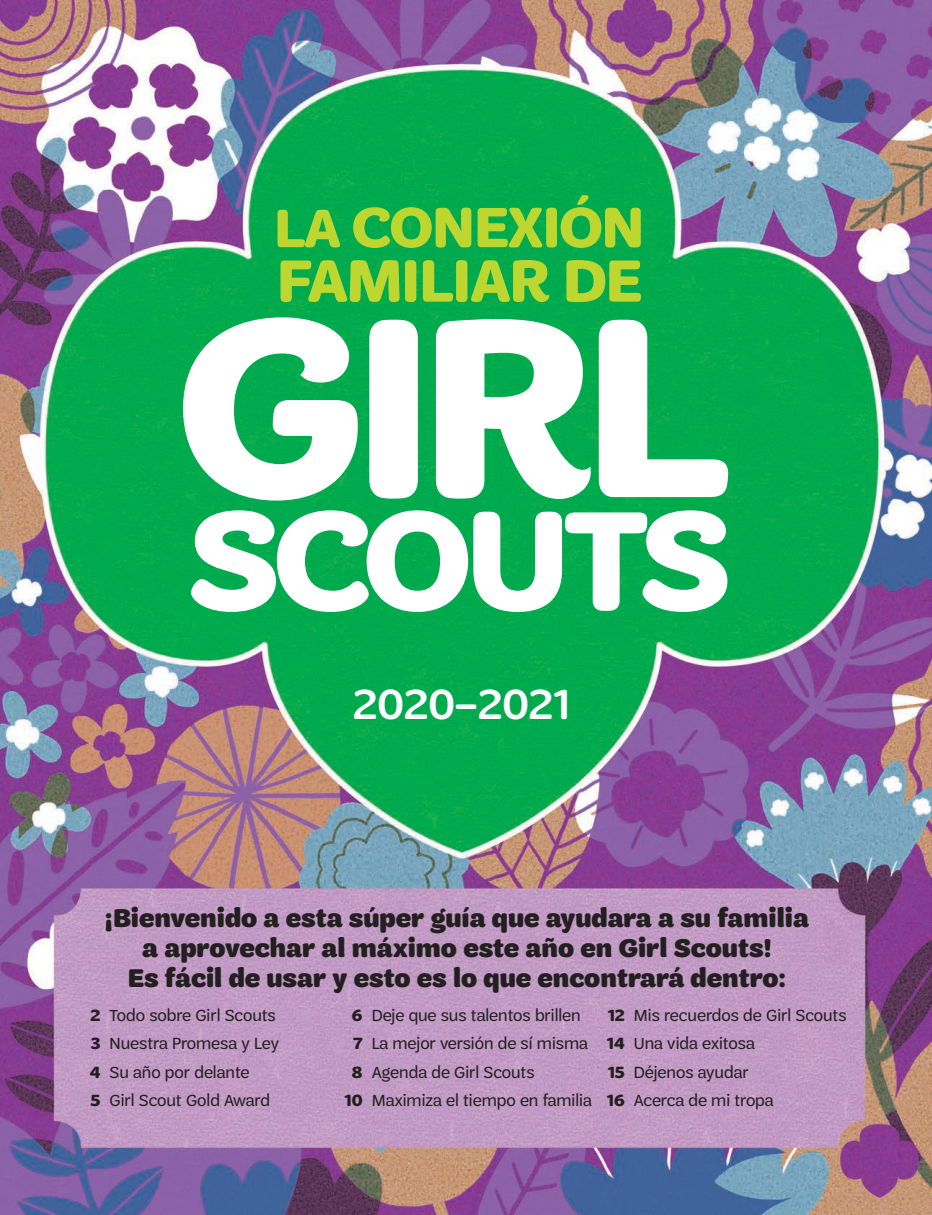
<style>
.page{position:relative;width:932px;height:1215px;background:#fff}
.page>*{position:absolute;margin:0;border:0;box-sizing:border-box;transform-origin:0 0}
.t1{font:700 269.4px "Trefoil Sans";color:#fff}
.t2{font:700 149.4px "Trefoil Sans";letter-spacing:-.04em;color:#fff}
.t3{font:700 63px "Trefoil Sans";letter-spacing:-.01em;color:#bed630}
.t4{font:700 60px "Trefoil Sans";letter-spacing:-.01em;color:#bed630}
.t5{font:500 45px "Trefoil Sans";color:#fff}
.t6{font:900 27px/30px "Trefoil Sans";color:#231f20;text-align:center}
.t7{font:17.25px/28.5px "Trefoil Sans";color:#231f20}
.s1{font-size:57px}
.s2{font-weight:700}
</style>
<div class="page">
<img style="left:0;top:0;width:932px;height:1215px">
<h3 class="t4" style="left:274px;top:194px;width:371px"><span class="s1">LA</span> CONEXIÓN</h3>
<h3 class="t3" style="left:277px;top:245px;width:366px">FAMILIAR DE</h3>
<h1 class="t1" style="left:177px;top:257px;width:553px">GIRL</h1>
<h2 class="t2" style="left:188px;top:477px;width:544px">SCOUTS</h2>
<h3 class="t5" style="left:353px;top:679px;width:219px">2020–2021</h3>
<h3 class="t6" style="left:105px;top:903px;width:705px">¡Bienvenido a esta súper guía que ayudara a su familia a aprovechar al máximo este año en Girl Scouts!<br>Es fácil de usar y esto es lo que encontrará dentro:</h3>
<p class="t7" style="left:90px;top:1001px;width:191px"><span class="s2">2</span> Todo sobre Girl Scouts<br><span class="s2">3</span> Nuestra Promesa y Ley<br><span class="s2">4</span> Su año por delante<br><span class="s2">5</span> Girl Scout Gold Award</p>
<p class="t7" style="left:352px;top:1001px;width:230px"><span class="s2">6</span> Deje que sus talentos brillen</p>
<p class="t7" style="left:353px;top:1029px;width:236px"><span class="s2">7</span> La mejor versión de sí misma</p>
<p class="t7" style="left:352px;top:1058px;width:184px"><span class="s2">8</span> Agenda de Girl Scouts</p>
<p class="t7" style="left:344px;top:1086px;width:249px"><span class="s2">10</span> Maximiza el tiempo en familia</p>
<p class="t7" style="left:607px;top:1001px;width:241px"><span class="s2">12</span> Mis recuerdos de Girl Scouts<br><span class="s2">14</span> Una vida exitosa<br><span class="s2">15</span> Déjenos ayudar<br><span class="s2">16</span> Acerca de mi tropa</p>
</div>
